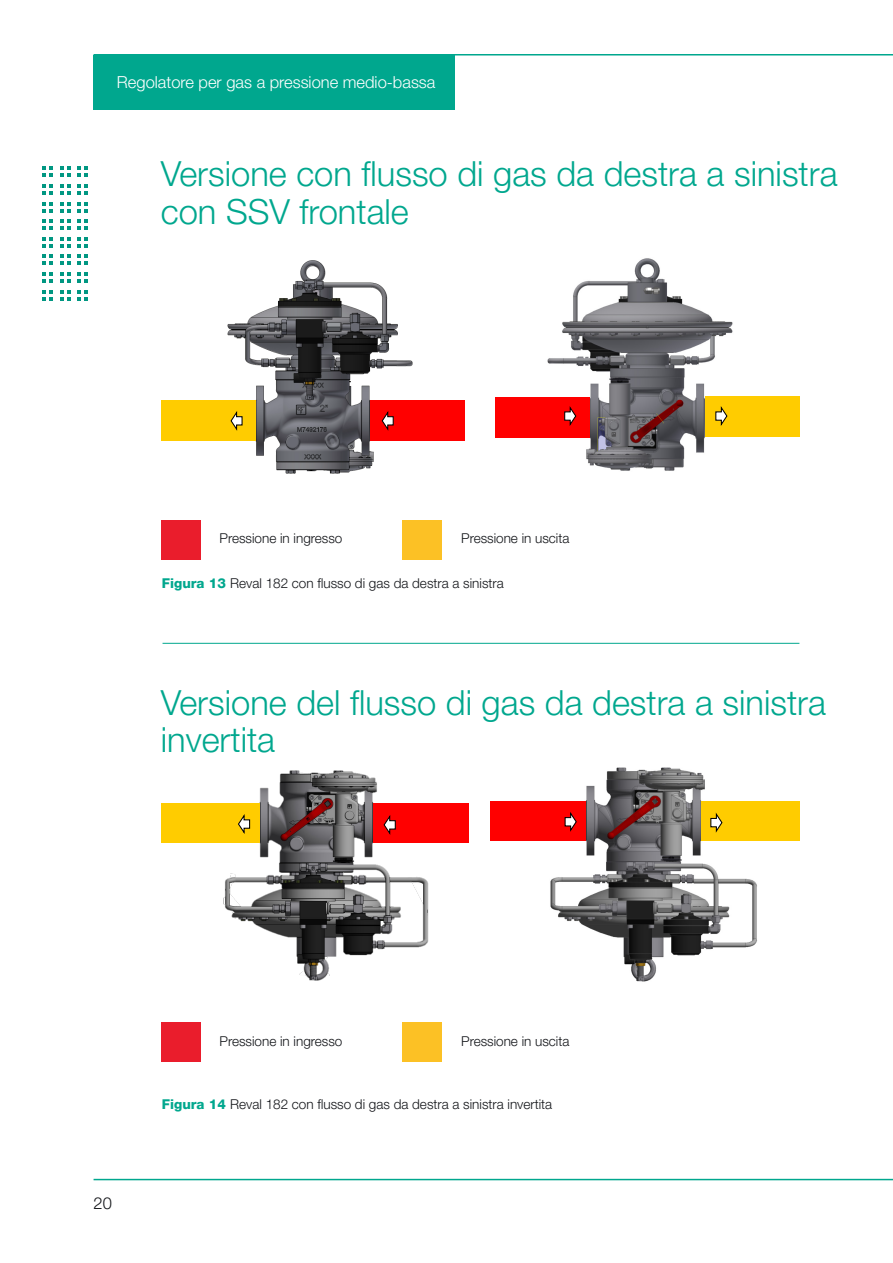
<style>
.page{position:relative;width:893px;height:1263px;background:#fff}
.page>*{position:absolute;margin:0;border:0;box-sizing:border-box;transform-origin:0 0}
.Titoletto{font:300 34.5px/37.5px "Helvetica Neue LT Pro";color:#00a78e}
.t1{font:300 16.5px "Helvetica Neue LT Pro";color:#fff}
.t2{font:300 16.5px "Helvetica Neue LT Pro";color:#121418}
.testo_sciolto{font:300 13.5px "Helvetica Neue LT Pro";color:#121418}
.s1{font-weight:800;color:#00a78e}
</style>
<div class="page">
<div style="left:94px;top:55px;width:361px;height:55px;background:#00a78e"></div>
<hr style="left:94px;top:1179px;width:799px;height:1px;background:#00a78e">
<hr style="left:94px;top:54px;width:799px;height:2px;background:#00a78e">
<svg style="left:42px;top:167px;width:11px;height:10px"></svg>
<svg style="left:60px;top:167px;width:11px;height:10px"></svg>
<svg style="left:78px;top:167px;width:10px;height:10px"></svg>
<svg style="left:42px;top:184px;width:11px;height:11px"></svg>
<svg style="left:60px;top:184px;width:11px;height:11px"></svg>
<svg style="left:78px;top:184px;width:10px;height:11px"></svg>
<svg style="left:42px;top:202px;width:11px;height:10px"></svg>
<svg style="left:60px;top:202px;width:11px;height:10px"></svg>
<svg style="left:78px;top:202px;width:10px;height:10px"></svg>
<svg style="left:42px;top:219px;width:11px;height:11px"></svg>
<svg style="left:60px;top:219px;width:11px;height:11px"></svg>
<svg style="left:78px;top:219px;width:10px;height:11px"></svg>
<svg style="left:42px;top:237px;width:11px;height:11px"></svg>
<svg style="left:60px;top:237px;width:11px;height:11px"></svg>
<svg style="left:78px;top:237px;width:10px;height:11px"></svg>
<svg style="left:42px;top:255px;width:11px;height:10px"></svg>
<svg style="left:60px;top:255px;width:11px;height:10px"></svg>
<svg style="left:78px;top:255px;width:10px;height:10px"></svg>
<svg style="left:42px;top:272px;width:11px;height:11px"></svg>
<svg style="left:60px;top:272px;width:11px;height:11px"></svg>
<svg style="left:78px;top:272px;width:10px;height:11px"></svg>
<svg style="left:42px;top:290px;width:11px;height:10px"></svg>
<svg style="left:60px;top:290px;width:11px;height:10px"></svg>
<svg style="left:78px;top:290px;width:10px;height:10px"></svg>
<div style="left:161px;top:520px;width:40px;height:40px;background:#ea1d2c"></div>
<div style="left:161px;top:1022px;width:40px;height:40px;background:#ea1d2c"></div>
<div style="left:402px;top:520px;width:40px;height:40px;background:#fcc125"></div>
<div style="left:402px;top:1022px;width:40px;height:40px;background:#fcc125"></div>
<hr style="left:163px;top:643px;width:636px;height:1px;background:#00a78e">
<img style="left:211px;top:260px;width:203px;height:214px">
<div style="left:161px;top:401px;width:95px;height:40px;background:#fc0"></div>
<div style="left:371px;top:401px;width:94px;height:40px;background:#f00"></div>
<svg style="left:230px;top:411px;width:13px;height:20px"></svg>
<svg style="left:381px;top:411px;width:13px;height:20px"></svg>
<img style="left:529px;top:258px;width:217px;height:213px">
<div style="left:496px;top:397px;width:94px;height:40px;background:#f00"></div>
<div style="left:705px;top:397px;width:94px;height:40px;background:#fc0"></div>
<svg style="left:564px;top:406px;width:13px;height:20px"></svg>
<svg style="left:715px;top:406px;width:13px;height:20px"></svg>
<img style="left:223px;top:770px;width:216px;height:211px">
<div style="left:161px;top:803px;width:98px;height:40px;background:#fc0"></div>
<div style="left:373px;top:803px;width:95px;height:39px;background:#f00"></div>
<svg style="left:238px;top:814px;width:13px;height:20px"></svg>
<svg style="left:383px;top:815px;width:13px;height:20px"></svg>
<img style="left:550px;top:767px;width:225px;height:215px">
<div style="left:490px;top:801px;width:95px;height:40px;background:#f00"></div>
<div style="left:701px;top:801px;width:98px;height:39px;background:#fc0"></div>
<svg style="left:564px;top:812px;width:13px;height:20px"></svg>
<svg style="left:710px;top:812px;width:13px;height:21px"></svg>
<p class="t1" style="left:117px;top:72px;width:320px">Regolatore per gas a pressione medio-bassa</p>
<p class="Titoletto" style="left:161px;top:154px;width:678px">Versione con flusso di gas da destra a sinistra con SSV frontale</p>
<p class="testo_sciolto" style="left:220px;top:530px;width:124px">Pressione in ingresso</p>
<p class="testo_sciolto" style="left:461px;top:530px;width:110px">Pressione in uscita</p>
<p class="testo_sciolto" style="left:162px;top:575px;width:343px"><span class="s1">Figura 13</span> Reval 182 con flusso di gas da destra a sinistra</p>
<p class="Titoletto" style="left:161px;top:683px;width:667px">Versione del flusso di gas da destra a sinistra invertita</p>
<p class="testo_sciolto" style="left:220px;top:1033px;width:124px">Pressione in ingresso</p>
<p class="testo_sciolto" style="left:461px;top:1033px;width:110px">Pressione in uscita</p>
<p class="t2" style="left:94px;top:1193px;width:20px">20</p>
<p class="testo_sciolto" style="left:162px;top:1096px;width:392px"><span class="s1">Figura 14</span> Reval 182 con flusso di gas da destra a sinistra invertita</p>
</div>
